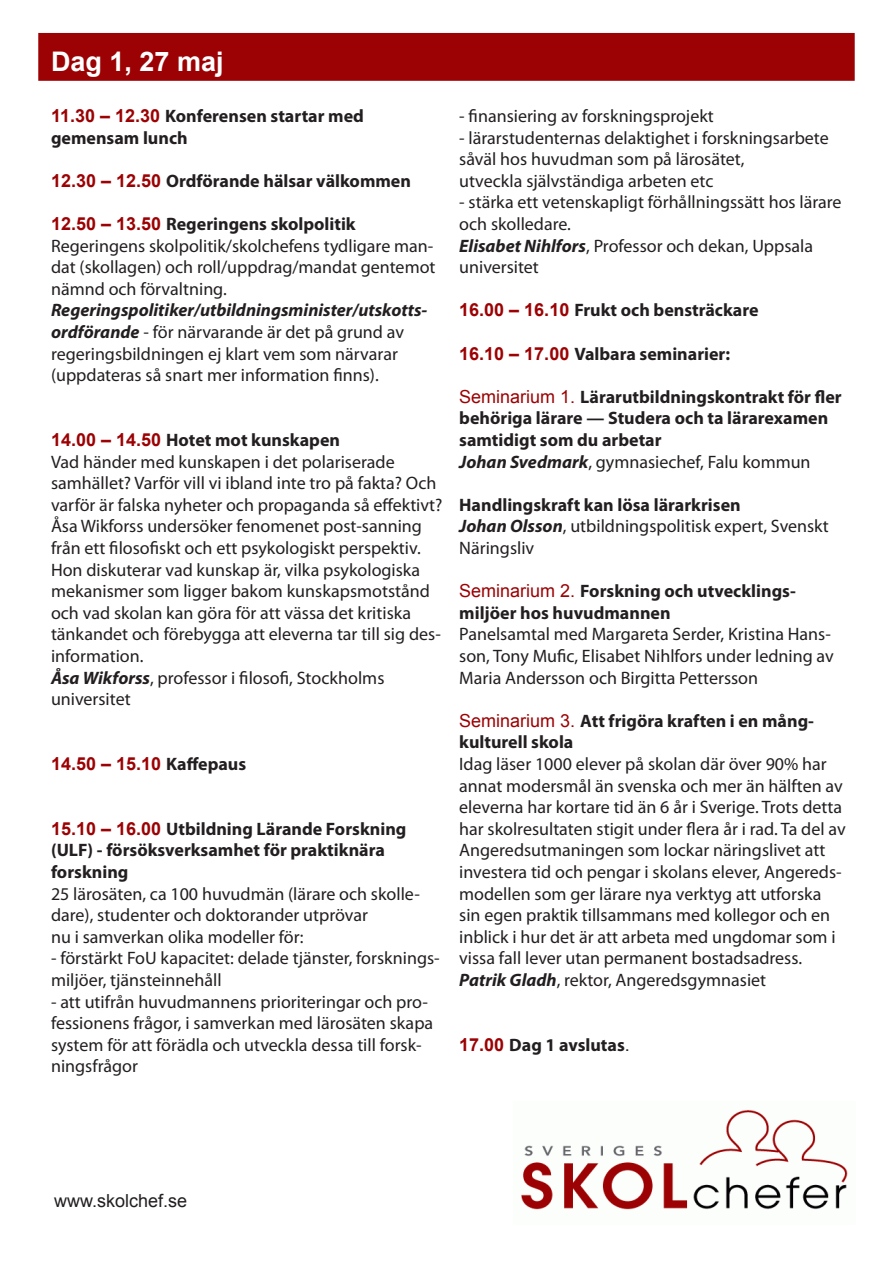
<style>
.page{position:relative;width:893px;height:1263px;background:#fff}
.page>*{position:absolute;margin:0;border:0;box-sizing:border-box;transform-origin:0 0}
.t1{font:700 27px "Arial";color:#fff}
.löpande_text{font:18px/21.6px "Myriad Pro";color:#231f20}
.t2{font:700 18px/21.6px "Myriad Pro";color:#231f20}
.t3{font:700 18px "Arial";color:#9c0204}
.t4{font:18px "Arial";color:#231f20}
.s1{font-family:"Arial";color:#9c0204}
.s2{font-weight:700;font-style:italic}
.s3{font-family:"Myriad Pro";color:#231f20}
.s4{font-family:"Arial";font-weight:400;color:#9c0204}
.s5{font-family:"Arial";font-weight:400}
</style>
<div class="page">
<div style="left:38px;top:33px;width:817px;height:48px;background:#9c0204;border:2px solid #9c0204"></div>
<img style="left:521px;top:1110px;width:327px;height:100px">
<p class="t1" style="left:51px;top:44px;width:174px">Dag 1, 27 maj</p>
<p class="t2" style="left:51px;top:104px;width:314px"><span class="s1">11.30 – 12.30</span> Konferensen startar med</p>
<p class="t2" style="left:51px;top:126px;width:138px">gemensam lunch</p>
<p class="t2" style="left:51px;top:169px;width:361px"><span class="s1">12.30 – 12.50</span> Ordförande hälsar välkommen</p>
<p class="t2" style="left:51px;top:212px;width:306px"><span class="s1">12.50 – 13.50</span> Regeringens skolpolitik</p>
<p class="löpande_text" style="left:51px;top:234px;width:386px;text-align:justify">Regeringens skolpolitik/skolchefens tydligare man&shy;dat (skollagen) och roll/uppdrag/mandat gentemot nämnd och förvaltning.</p>
<p class="löpande_text" style="left:51px;top:299px;width:378px"><span class="s2">Regeringspolitiker/utbildningsminister/utskotts&shy;ordförande</span> - för närvarande är det på grund av regeringsbildningen ej klart vem som närvarar</p>
<p class="löpande_text" style="left:51px;top:364px;width:329px">(uppdateras så snart mer information finns).</p>
<p class="t2" style="left:51px;top:428px;width:291px"><span class="s1">14.00 – 14.50</span> Hotet mot kunskapen</p>
<p class="löpande_text" style="left:51px;top:450px;width:393px">Vad händer med kunskapen i det polariserade samhället? Varför vill vi ibland inte tro på fakta? Och varför är falska nyheter och propaganda så effektivt?<br>Åsa Wikforss undersöker fenomenet post-sanning från ett filosofiskt och ett psykologiskt perspektiv.<br>Hon diskuterar vad kunskap är, vilka psykologiska mekanismer som ligger bakom kunskapsmotstånd och vad skolan kan göra för att vässa det kritiska tänkandet och förebygga att eleverna tar till sig des&shy;information.</p>
<p class="löpande_text" style="left:51px;top:666px;width:335px"><span class="s2">Åsa Wikforss</span>, professor i filosofi, Stockholms</p>
<p class="löpande_text" style="left:51px;top:688px;width:81px">universitet</p>
<p class="t3" style="left:51px;top:752px;width:197px">14.50 – 15.10 <span class="s3">Kaffepaus</span></p>
<p class="t2" style="left:51px;top:817px;width:357px"><span class="s1">15.10 – 16.00</span> Utbildning Lärande Forskning (ULF) - försöksverksamhet för praktiknära forskning</p>
<p class="löpande_text" style="left:51px;top:882px;width:370px">25 lärosäten, ca 100 huvudmän (lärare och skolle&shy;dare), studenter och doktorander utprövar</p>
<p class="löpande_text" style="left:51px;top:926px;width:254px">nu i samverkan olika modeller för:</p>
<p class="löpande_text" style="left:51px;top:947px;width:390px">- förstärkt FoU kapacitet: delade tjänster, forsknings&shy;miljöer, tjänsteinnehåll</p>
<p class="löpande_text" style="left:51px;top:990px;width:384px">- att utifrån huvudmannens prioriteringar och pro&shy;fessionens frågor, i samverkan med lärosäten skapa system för att förädla och utveckla dessa till forsk&shy;ningsfrågor</p>
<p class="löpande_text" style="left:459px;top:105px;width:256px">- finansiering av forskningsprojekt</p>
<p class="löpande_text" style="left:459px;top:126px;width:371px">- lärarstudenternas delaktighet i forskningsarbete såväl hos huvudman som på lärosätet,</p>
<p class="löpande_text" style="left:459px;top:170px;width:256px">utveckla självständiga arbeten etc</p>
<p class="löpande_text" style="left:459px;top:191px;width:384px">- stärka ett vetenskapligt förhållningssätt hos lärare och skolledare.</p>
<p class="löpande_text" style="left:459px;top:234px;width:355px"><span class="s2">Elisabet Nihlfors</span>, Professor och dekan, Uppsala universitet</p>
<p class="t2" style="left:459px;top:299px;width:301px"><span class="s1">16.00 – 16.10</span> Frukt och bensträckare</p>
<p class="t2" style="left:459px;top:342px;width:272px"><span class="s1">16.10 – 17.00</span> Valbara seminarier:</p>
<p class="t2" style="left:459px;top:385px;width:384px"><span class="s4">Seminarium 1.</span> Lärarutbildningskontrakt för fler behöriga lärare — Studera och ta lärarexamen samtidigt som du arbetar</p>
<p class="löpande_text" style="left:459px;top:450px;width:353px"><span class="s2">Johan Svedmark</span>, gymnasiechef, Falu kommun</p>
<p class="t2" style="left:459px;top:493px;width:283px">Handlingskraft kan lösa lärarkrisen</p>
<p class="löpande_text" style="left:459px;top:515px;width:371px"><span class="s2">Johan Olsson</span>, utbildningspolitisk expert, Svenskt<br>Näringsliv</p>
<p class="t2" style="left:459px;top:580px;width:338px"><span class="s4">Seminarium 2.</span> Forskning och utvecklings-</p>
<p class="t2" style="left:459px;top:601px;width:213px">miljöer hos huvudmannen</p>
<p class="löpande_text" style="left:459px;top:623px;width:376px">Panelsamtal med Margareta Serder, Kristina Hans&shy;son, Tony Mufic, Elisabet Nihlfors under ledning av<br>Maria Andersson och Birgitta Pettersson</p>
<p class="t2" style="left:459px;top:709px;width:356px"><span class="s4">Seminarium 3.</span> Att frigöra kraften i en mång-</p>
<p class="t2" style="left:459px;top:731px;width:116px">kulturell skola</p>
<p class="löpande_text" style="left:459px;top:753px;width:388px">Idag läser 1000 elever på skolan där över 90% har annat modersmål än svenska och mer än hälften av eleverna har kortare tid än 6 år i Sverige. Trots detta har skolresultaten stigit under flera år i rad. Ta del av Angeredsutmaningen som lockar näringslivet att investera tid och pengar i skolans elever, Angereds&shy;modellen som ger lärare nya verktyg att utforska sin egen praktik tillsammans med kollegor och en inblick i hur det är att arbeta med ungdomar som i vissa fall lever utan permanent bostadsadress.</p>
<p class="löpande_text" style="left:459px;top:969px;width:308px"><span class="s2">Patrik Gladh</span>, rektor, Angeredsgymnasiet</p>
<p class="t2" style="left:459px;top:1033px;width:172px"><span class="s1">17.00</span> Dag 1 avslutas<span class="s5">.</span></p>
<p class="t4" style="left:54px;top:1189px;width:135px">www.skolchef.se</p>
</div>
